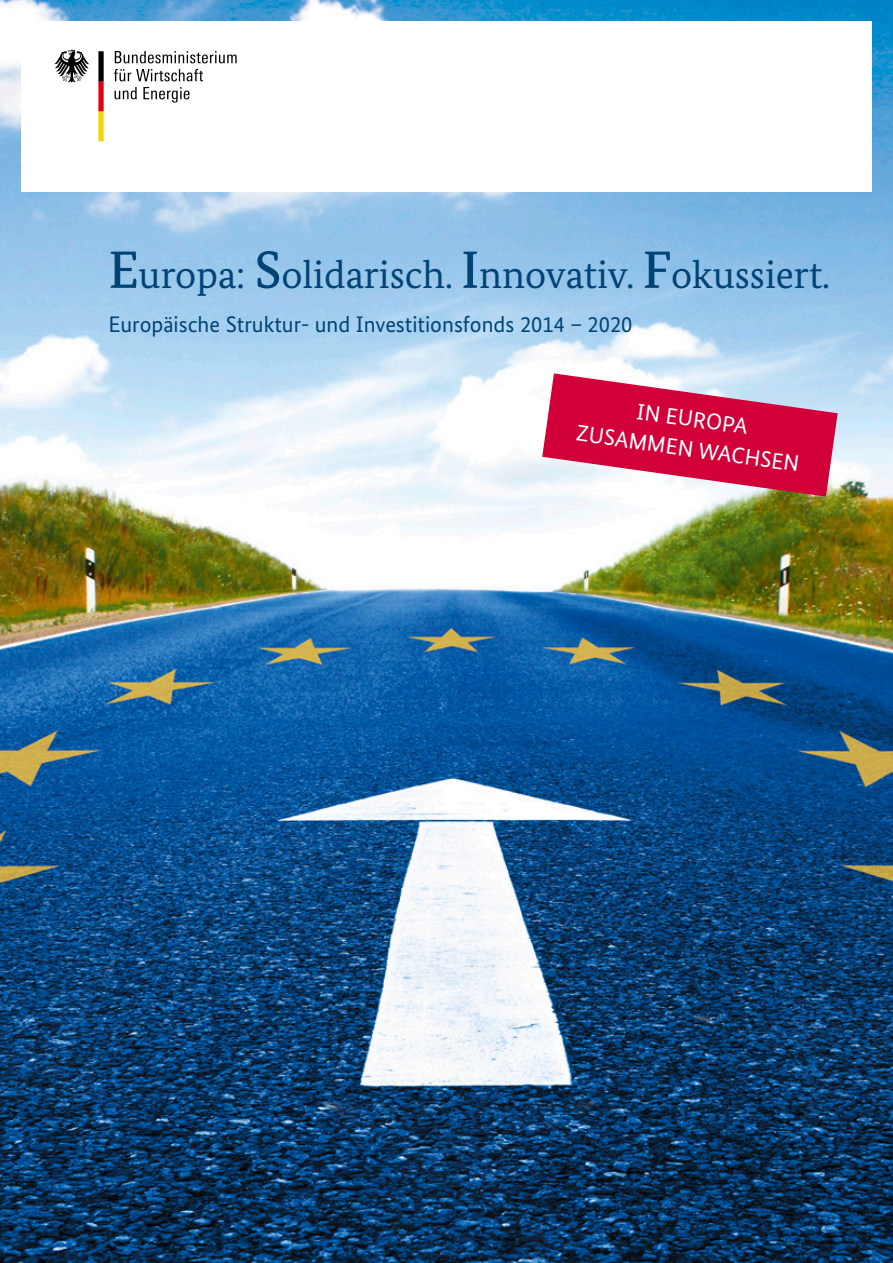
<style>
.page{position:relative;width:893px;height:1263px;background:#fff}
.page>*{position:absolute;margin:0;border:0;box-sizing:border-box;transform-origin:0 0}
.t1{font:39px "Bundes Serif";color:#004376}
.t2{font:22.5px "Bundes Sans";color:#004376}
.t3{font:22.5px/30px "Bundes Sans";color:#fff;text-align:center}
.s1{font-weight:500;font-size:52.5px}
</style>
<div class="page">
<img style="left:0;top:0;width:893px;height:1263px">
<div style="left:21px;top:21px;width:851px;height:170px;background:#fff"></div>
<svg style="left:541px;top:373px;width:297px;height:124px"></svg>
<svg style="left:54px;top:50px;width:35px;height:33px"></svg>
<svg style="left:98px;top:51px;width:6px;height:90px"></svg>
<svg style="left:115px;top:51px;width:122px;height:12px"></svg>
<svg style="left:114px;top:69px;width:89px;height:12px"></svg>
<svg style="left:115px;top:87px;width:22px;height:12px"></svg>
<svg style="left:143px;top:87px;width:47px;height:16px"></svg>
<h1 class="t1" style="left:108px;top:251px;width:723px"><span class="s1">E</span>uropa: <span class="s1">S</span>olidarisch. <span class="s1">I</span>nnovativ. <span class="s1">F</span>okussiert.</h1>
<h2 class="t2" style="left:108px;top:311px;width:526px">Europäische Struktur- und Investitionsfonds 2014 – 2020</h2>
<p class="t3" style="left:583px;top:388px;width:226px;rotate:8deg">IN EUROPA<br>ZUSAMMEN WACHSEN</p>
</div>
